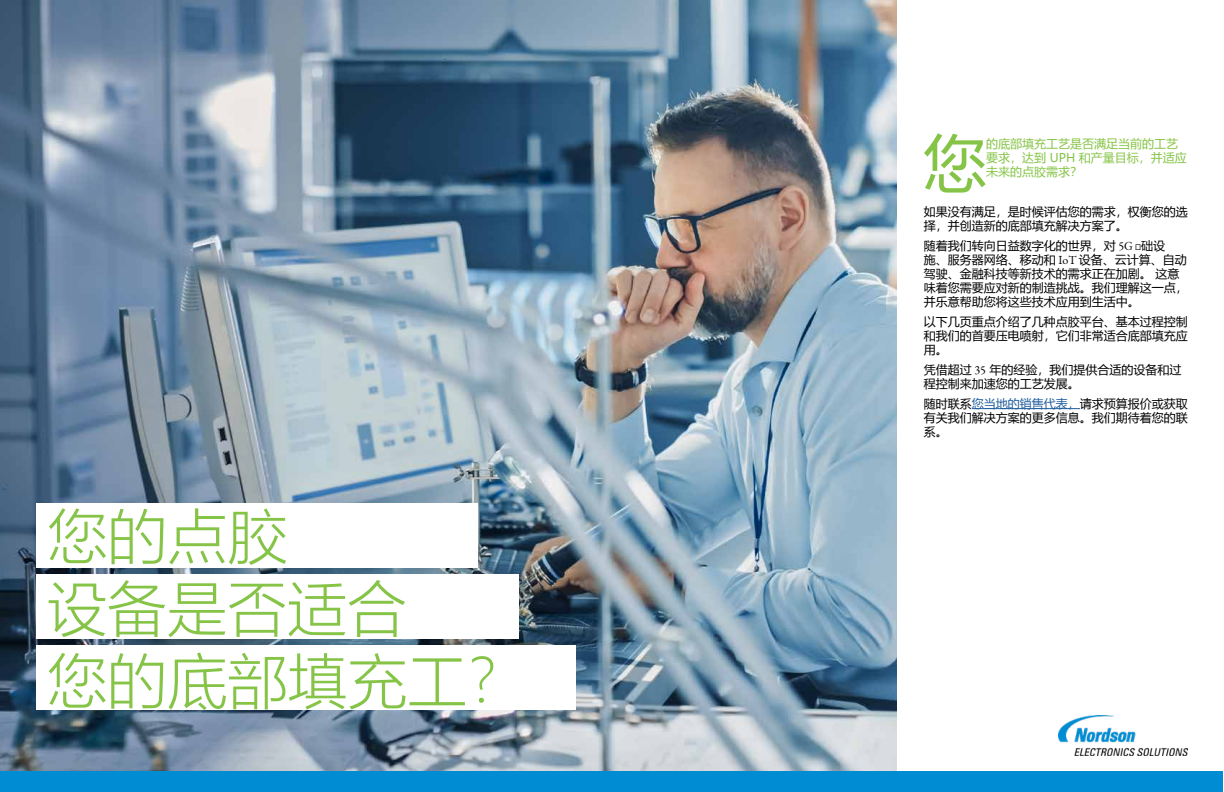
<style>
.page{position:relative;width:1224px;height:792px;background:#fff}
.page>*{position:absolute;margin:0;border:0;box-sizing:border-box;transform-origin:0 0}
.t1{font:62.9px "Microsoft Ya Hei";color:#85c446}
.t2{font:300 60px/72.2px "Microsoft Ya Hei";color:#85c446}
.t3{font:12px/14px "Microsoft Ya Hei";color:#000}
.t4{font:12px/14px "Microsoft Ya Hei";color:#85c446}
.s1{font-family:"EB Garamond"}
.s2{color:#215e9e}
</style>
<div class="page">
<div style="left:0;top:772px;width:1223px;height:20px;background:#008cd2"></div>
<img style="left:1058px;top:715px;width:130px;height:40px">
<img style="left:0;top:0;width:897px;height:771px">
<div style="left:36px;top:503px;width:442px;height:65px;background:#fff"></div>
<div style="left:36px;top:574px;width:483px;height:65px;background:#fff"></div>
<div style="left:36px;top:645px;width:540px;height:65px;background:#fff"></div>
<hr style="left:972px;top:408px;width:108px;height:1px;background:#215e9e">
<h2 class="t2" style="left:47px;top:499px;width:482px">您的点胶<br>设备是否适合<br>您的底部填充工？</h2>
<h1 class="t1" style="left:923px;top:121px;width:64px">您</h1>
<p class="t4" style="left:986px;top:136px;width:202px">的底部填充工艺是否满足当前的工艺要求，达到 UPH 和产量目标，并适应未来的点胶需求？</p>
<p class="t3" style="left:924px;top:204px;width:265px">如果没有满足，是时候评估您的需求，权衡您的选择，并创造新的底部填充解决方案了。</p>
<p class="t3" style="left:924px;top:238px;width:265px">随着我们转向日益数字化的世界，对 <span class="s1">5G 基</span>础设<br>施、服务器网络、移动和 <span class="s1">IoT</span> 设备、云计算、自动驾驶、金融科技等新技术的需求正在加剧。 这意味着您需要应对新的制造挑战。我们理解这一点，并乐意帮助您将这些技术应用到生活中。</p>
<p class="t3" style="left:924px;top:314px;width:265px;text-align:justify">以下几页重点介绍了几种点胶平台、基本过程控制和我们的首要压电喷射，它们非常适合底部填充应用。</p>
<p class="t3" style="left:924px;top:362px;width:259px">凭借超过 <span class="s1">35</span> 年的经验，我们提供合适的设备和过程控制来加速您的工艺发展。</p>
<p class="t3" style="left:924px;top:396px;width:265px;text-align:justify">随时联系<span class="s2">您当地的销售代表，</span>请求预算报价或获取有关我们解决方案的更多信息。我们期待着您的联系。</p>
</div>
